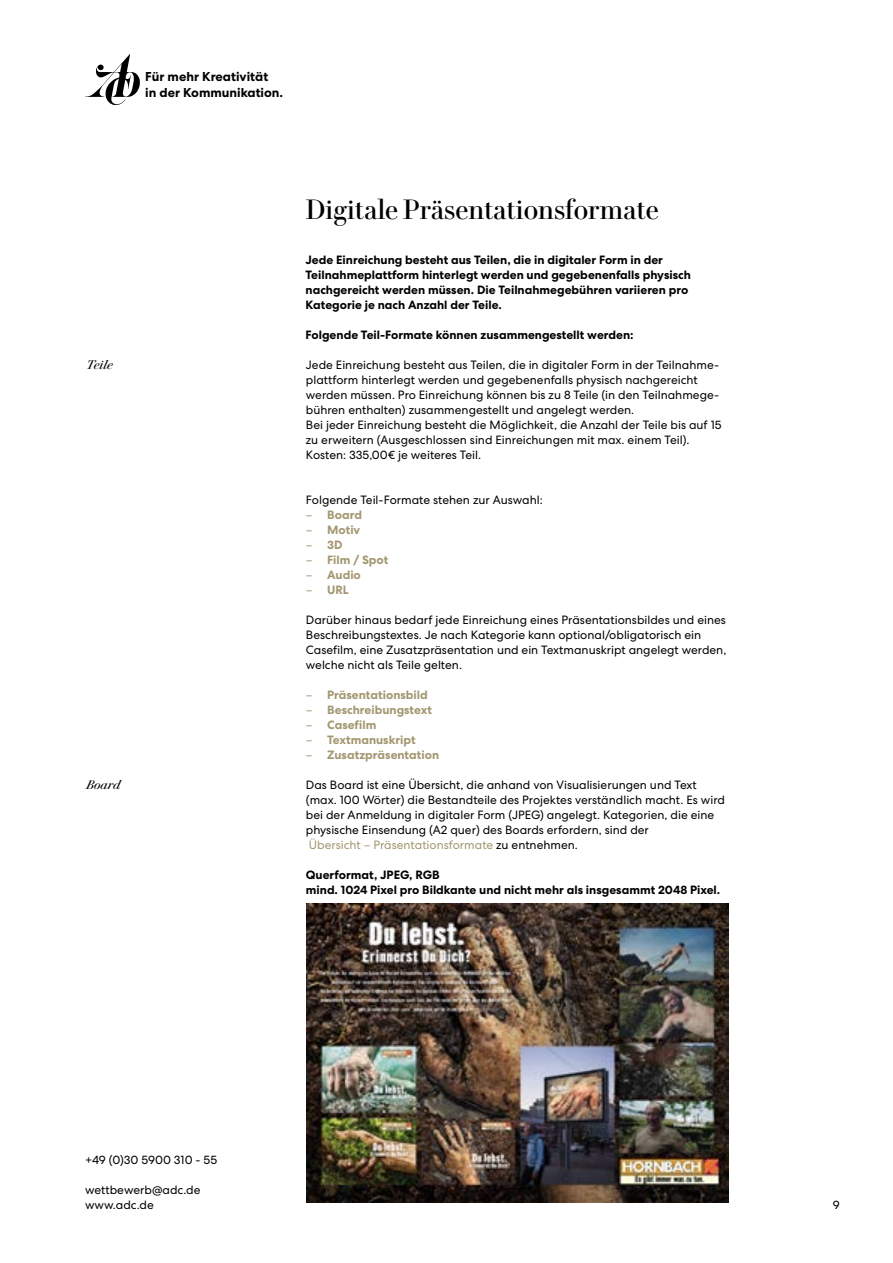
<style>
.page{position:relative;width:893px;height:1263px;background:#fff}
.page>*{position:absolute;margin:0;border:0;box-sizing:border-box;transform-origin:0 0}
.t1{font:27px "Le Jeune Deck";color:#000}
.t2{font:700 12.9px/15.5px "Centra No 2";color:#000}
.t3{font:12px/15px "Centra No 2";color:#000}
.t4{font:700 12px/15px "Centra No 2";color:#000}
.t5{font:700 12px "Centra No 2";color:#a39771}
.t6{font:italic 12px "Le Jeune Deck";color:#000}
.s1{font-weight:400}
.s2{color:#a39771}
</style>
<div class="page">
<svg style="left:85px;top:54px;width:55px;height:51px"></svg>
<img style="left:306px;top:904px;width:423px;height:298px">
<p class="t2" style="left:145px;top:69px;width:139px">Für mehr Kreativität<br>in der Kommunikation.</p>
<h1 class="t1" style="left:306px;top:190px;width:355px">Digitale Präsentationsformate</h1>
<p class="t4" style="left:306px;top:253px;width:387px">Jede Einreichung besteht aus Teilen, die in digitaler Form in der Teilnahmeplattform hinterlegt werden und gegebenenfalls physisch nachgereicht werden müssen. Die Teilnahmegebühren variieren pro Kategorie je nach Anzahl der Teile.</p>
<p class="t4" style="left:306px;top:328px;width:330px">Folgende Teil-Formate können zusammengestellt werden:</p>
<p class="t6" style="left:86px;top:356px;width:28px">Teile</p>
<p class="t3" style="left:306px;top:357px;width:417px">Jede Einreichung besteht aus Teilen, die in digitaler Form in der Teilnahme&shy;plattform hinterlegt werden und gegebenenfalls physisch nachgereicht werden müssen. Pro Einreichung können bis zu 8 Teile (in den Teilnahmege&shy;bühren enthalten) zusammengestellt und angelegt werden.<br>Bei jeder Einreichung besteht die Möglichkeit, die Anzahl der Teile bis auf 15 zu erweitern (Ausgeschlossen sind Einreichungen mit max. einem Teil).<br>Kosten: 335,00€ je weiteres Teil.</p>
<p class="t3" style="left:306px;top:492px;width:238px">Folgende Teil-Formate stehen zur Auswahl:</p>
<p class="t5" style="left:306px;top:508px;width:58px"><span class="s1">–</span> Board</p>
<p class="t5" style="left:306px;top:523px;width:56px"><span class="s1">–</span> Motiv</p>
<p class="t5" style="left:306px;top:538px;width:38px"><span class="s1">–</span> 3D</p>
<p class="t5" style="left:306px;top:553px;width:84px"><span class="s1">–</span> Film / Spot</p>
<p class="t5" style="left:306px;top:568px;width:57px"><span class="s1">–</span> Audio</p>
<p class="t5" style="left:306px;top:583px;width:44px"><span class="s1">–</span> URL</p>
<p class="t3" style="left:306px;top:612px;width:422px">Darüber hinaus bedarf jede Einreichung eines Präsentationsbildes und eines Beschreibungstextes. Je nach Kategorie kann optional/obligatorisch ein Casefilm, eine Zusatzpräsentation und ein Textmanuskript angelegt werden, welche nicht als Teile gelten.</p>
<p class="t5" style="left:306px;top:688px;width:123px"><span class="s1">–</span> Präsentationsbild</p>
<p class="t5" style="left:306px;top:703px;width:128px"><span class="s1">–</span> Beschreibungstext</p>
<p class="t5" style="left:306px;top:718px;width:72px"><span class="s1">–</span> Casefilm</p>
<p class="t5" style="left:306px;top:733px;width:111px"><span class="s1">–</span> Textmanuskript</p>
<p class="t5" style="left:306px;top:748px;width:135px"><span class="s1">–</span> Zusatzpräsentation</p>
<p class="t6" style="left:86px;top:776px;width:36px">Board</p>
<p class="t3" style="left:306px;top:777px;width:421px">Das Board ist eine Übersicht, die anhand von Visualisierungen und Text (max. 100 Wörter) die Bestandteile des Projektes verständlich macht. Es wird bei der Anmeldung in digitaler Form (JPEG) angelegt. Kategorien, die eine physische Einsendung (A2 quer) des Boards erfordern, sind der<br><span class="s2">Übersicht – Präsentationsformate</span> zu entnehmen.</p>
<p class="t4" style="left:306px;top:867px;width:416px">Querformat, JPEG, RGB<br>mind. 1024 Pixel pro Bildkante und nicht mehr als insgesammt 2048 Pixel.</p>
<p class="t3" style="left:85px;top:1152px;width:134px">+49 (0)30 5900 310 - 55</p>
<p class="t3" style="left:85px;top:1182px;width:117px">wettbewerb@adc.de www.adc.de</p>
<p class="t3" style="left:833px;top:1197px;width:9px">9</p>
</div>
